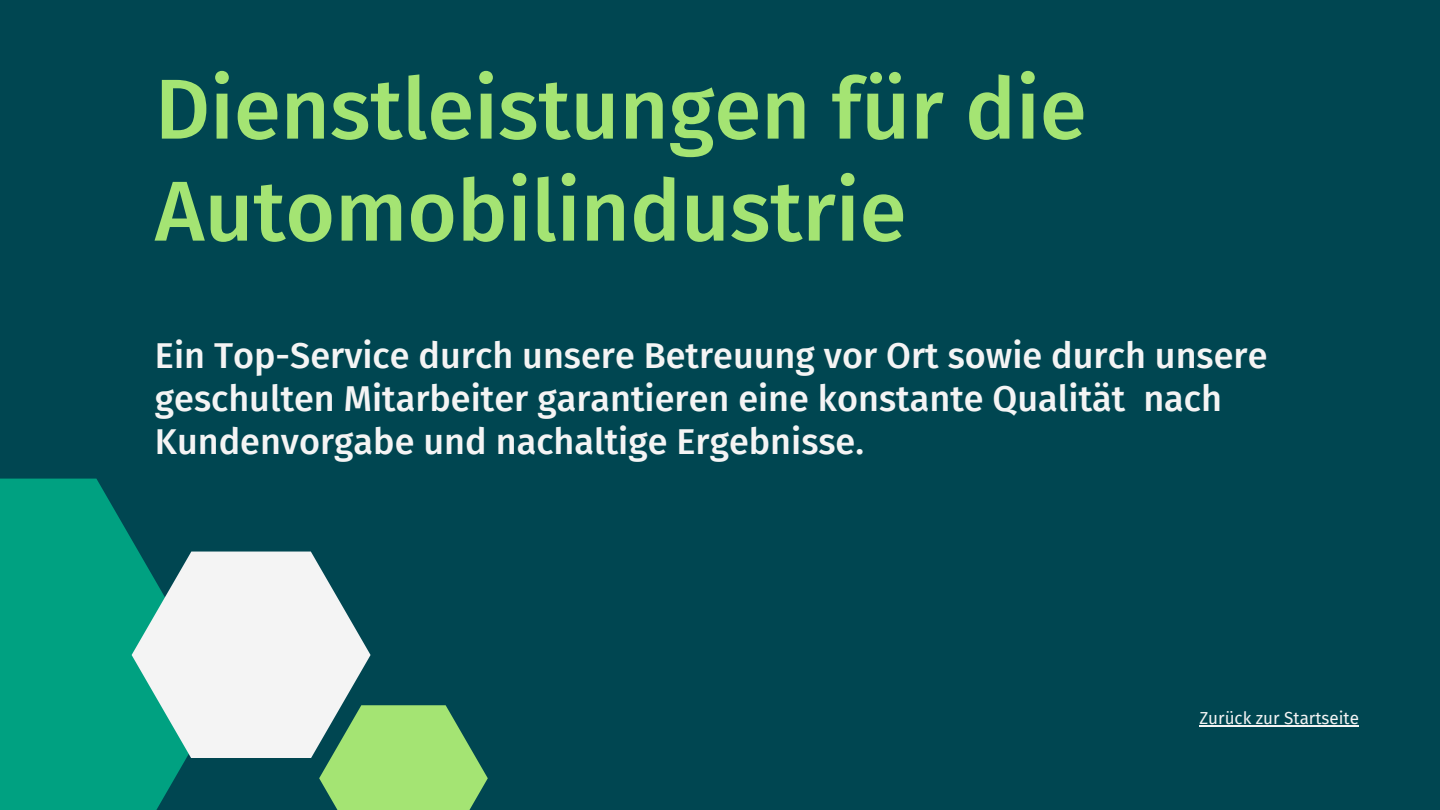
<style>
.page{position:relative;width:1440px;height:810px;background:#004651}
.page>*{position:absolute;margin:0;border:0;box-sizing:border-box;transform-origin:0 0}
.t1{font:500 85px/102px "Fira Sans";color:#a4e473}
.t2{font:500 36px/42.8px "Fira Sans";color:#f4f4f4}
.t3{font:17px "Fira Sans";color:#f4f4f4}
</style>
<div class="page">
<svg style="left:0;top:479px;width:222px;height:331px;fill:#00a181"></svg>
<svg style="left:132px;top:552px;width:239px;height:206px;background:#c0d8d6"></svg>
<svg style="left:319px;top:705px;width:169px;height:105px"></svg>
<hr style="left:1199px;top:725px;width:160px;height:2px;background:#f4f4f4">
<h2 class="t1" style="left:155px;top:59px;width:933px">Dienstleistungen für die<br>Automobilindustrie</h2>
<h1 class="t2" style="left:155px;top:335px;width:1114px">Ein Top-Service durch unsere Betreuung vor Ort sowie durch unsere geschulten Mitarbeiter garantieren eine konstante Qualität nach<br>Kundenvorgabe und nachaltige Ergebnisse.</h1>
<p class="t3" style="left:1199px;top:708px;width:161px">Zurück zur Startseite</p>
</div>
